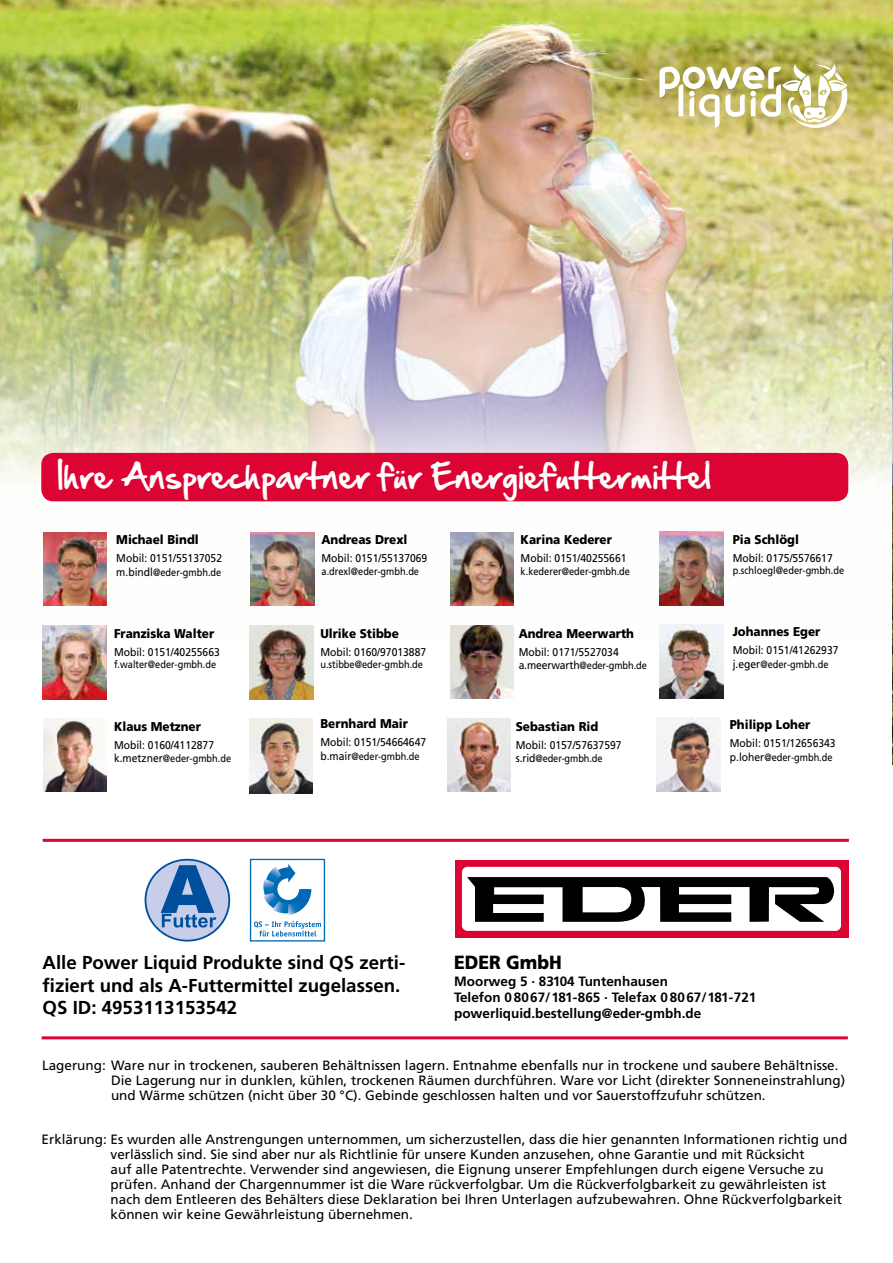
<style>
.page{position:relative;width:893px;height:1263px;background:#fff}
.page>*{position:absolute;margin:0;border:0;box-sizing:border-box;transform-origin:0 0}
.t1{font:30px "Hand Of Sean";color:#fff}
.t2{font:900 19.05px "Frutiger LT Std";color:#000;scale:.92 1}
.t3{font:700 18.75px/22.5px "Frutiger LT Std";color:#000}
.t4{font:13.5px/15px "Frutiger LT Std";color:#000}
.t5{font:700 13.5px/16.2px "Frutiger LT Std";color:#000}
.t6{font:900 12.75px "Frutiger LT Std";color:#000;scale:.92 1}
.t7{font:11.25px "Frutiger LT Std";color:#000;scale:.92 1}
.t8{font:10.5px "Frutiger LT Std";color:#000;scale:.88 1}
.s1{font-size:11.25px}
</style>
<div class="page">
<img style="left:0;top:0;width:892px;height:641px">
<div style="left:41px;top:453px;width:807px;height:48px;background:#dc0432;border-radius:12px"></div>
<svg style="left:892px;top:0;width:1px;height:765px"></svg>
<div style="left:250px;top:859px;width:75px;height:82px;border:1px solid #0069b4"></div>
<svg style="left:254px;top:864px;width:67px;height:72px"></svg>
<svg style="left:145px;top:859px;width:85px;height:82px"></svg>
<div style="left:146px;top:860px;width:82px;height:80px;background:#c8ceea;border-radius:50%"></div>
<svg style="left:161px;top:865px;width:55px;height:62px"></svg>
<div style="left:455px;top:860px;width:393px;height:77px;background:#dc0432"></div>
<div style="left:462px;top:867px;width:379px;height:64px;background:#fff;border-radius:5px"></div>
<svg style="left:467px;top:877px;width:367px;height:45px"></svg>
<hr style="left:42px;top:1036px;width:806px;height:3px;background:#dc0432">
<img style="left:250px;top:532px;width:64px;height:74px">
<img style="left:450px;top:532px;width:64px;height:74px">
<img style="left:43px;top:626px;width:64px;height:73px">
<img style="left:659px;top:532px;width:64px;height:73px">
<img style="left:43px;top:532px;width:64px;height:74px">
<img style="left:250px;top:626px;width:63px;height:73px">
<img style="left:450px;top:626px;width:63px;height:72px">
<img style="left:447px;top:719px;width:63px;height:72px">
<img style="left:249px;top:719px;width:64px;height:74px">
<hr style="left:43px;top:839px;width:806px;height:3px;background:#dc0432">
<svg style="left:659px;top:64px;width:188px;height:67px"></svg>
<img style="left:659px;top:624px;width:64px;height:74px">
<img style="left:656px;top:717px;width:64px;height:74px">
<img style="left:43px;top:719px;width:63px;height:72px">
<h1 class="t1" style="left:58px;top:449px;width:655px">Ihre Ansprechpartner für Energiefuttermittel</h1>
<p class="t6" style="left:116px;top:532px;width:91px">Michael Bindl</p>
<p class="t7" style="left:116px;top:552px;width:117px">Mobil: 0151/55137052</p>
<p class="t8" style="left:116px;top:566px;width:121px"><span class="s1">m.bindl</span>@eder-gmbh.de</p>
<p class="t6" style="left:114px;top:626px;width:110px">Franziska Walter</p>
<p class="t7" style="left:114px;top:645px;width:117px">Mobil: 0151/40255663</p>
<p class="t8" style="left:114px;top:659px;width:118px">f.walter@eder-gmbh.de</p>
<p class="t6" style="left:114px;top:719px;width:96px">Klaus Metzner</p>
<p class="t7" style="left:114px;top:738px;width:110px">Mobil: 0160/4112877</p>
<p class="t8" style="left:114px;top:752px;width:135px"><span class="s1">k.metzner</span>@eder-gmbh.de</p>
<p class="t6" style="left:321px;top:532px;width:95px">Andreas Drexl</p>
<p class="t7" style="left:321px;top:552px;width:117px">Mobil: 0151/55137069</p>
<p class="t8" style="left:321px;top:565px;width:112px">a.drexl@eder-gmbh.de</p>
<p class="t6" style="left:320px;top:626px;width:87px">Ulrike Stibbe</p>
<p class="t7" style="left:320px;top:645px;width:117px">Mobil: 0160/97013887</p>
<p class="t8" style="left:320px;top:658px;width:118px">u.stibbe@eder-gmbh.de</p>
<p class="t6" style="left:320px;top:716px;width:97px">Bernhard Mair</p>
<p class="t7" style="left:320px;top:735px;width:117px">Mobil: 0151/54664647</p>
<p class="t8" style="left:320px;top:750px;width:114px"><span class="s1">b.mair</span>@eder-gmbh.de</p>
<p class="t6" style="left:521px;top:532px;width:101px">Karina Kederer</p>
<p class="t7" style="left:521px;top:552px;width:117px">Mobil: 0151/40255661</p>
<p class="t8" style="left:521px;top:565px;width:126px">k.kederer@eder-gmbh.de</p>
<p class="t6" style="left:519px;top:626px;width:127px">Andrea Meerwarth</p>
<p class="t7" style="left:519px;top:645px;width:110px">Mobil: 0171/5527034</p>
<p class="t8" style="left:519px;top:659px;width:147px"><span class="s1">a.meerwarth</span>@eder-gmbh.de</p>
<p class="t6" style="left:516px;top:719px;width:91px">Sebastian Rid</p>
<p class="t7" style="left:516px;top:738px;width:117px">Mobil: 0157/57637597</p>
<p class="t8" style="left:516px;top:752px;width:100px"><span class="s1">s.rid</span>@eder-gmbh.de</p>
<p class="t6" style="left:733px;top:532px;width:73px">Pia Schlögl</p>
<p class="t7" style="left:733px;top:551px;width:110px">Mobil: 0175/5576617</p>
<p class="t8" style="left:733px;top:565px;width:128px">p.schloegl@eder-gmbh.de</p>
<p class="t6" style="left:733px;top:624px;width:97px">Johannes Eger</p>
<p class="t7" style="left:733px;top:643px;width:117px">Mobil: 0151/41262937</p>
<p class="t8" style="left:733px;top:658px;width:111px"><span class="s1">j.eger</span>@eder-gmbh.de</p>
<p class="t6" style="left:730px;top:717px;width:89px">Philipp Loher</p>
<p class="t7" style="left:730px;top:737px;width:117px">Mobil: 0151/12656343</p>
<p class="t8" style="left:730px;top:751px;width:118px"><span class="s1">p.loher</span>@eder-gmbh.de</p>
<h3 class="t3" style="left:43px;top:951px;width:364px">Alle Power Liquid Produkte sind QS zerti&shy;fiziert und als A-Futtermittel zugelassen.<br>QS ID: 4953113153542</h3>
<h2 class="t2" style="left:454px;top:951px;width:119px">EDER GmbH</h2>
<p class="t5" style="left:454px;top:973px;width:304px">Moorweg 5 . 83104 Tuntenhausen<br>Telefon 0 8067/181-865 . Telefax 0 8067/181-721 powerliquid.bestellung@eder-gmbh.de</p>
<p class="t4" style="left:111px;top:1057px;width:736px;text-indent:-69px">Lagerung: Ware nur in trockenen, sauberen Behältnissen lagern. Entnahme ebenfalls nur in trockene und saubere Behältnisse.<br>Die Lagerung nur in dunklen, kühlen, trockenen Räumen durchführen. Ware vor Licht (direkter Sonneneinstrahlung) und Wärme schützen (nicht über 30 °C). Gebinde geschlossen halten und vor Sauerstoffzufuhr schützen.</p>
<p class="t4" style="left:111px;top:1132px;width:738px;text-indent:-69px">Erklärung: Es wurden alle Anstrengungen unternommen, um sicherzustellen, dass die hier genannten Informationen richtig und verlässlich sind. Sie sind aber nur als Richtlinie für unsere Kunden anzusehen, ohne Garantie und mit Rücksicht<br>auf alle Patentrechte. Verwender sind angewiesen, die Eignung unserer Empfehlungen durch eigene Versuche zu prüfen. Anhand der Chargennummer ist die Ware rückverfolgbar. Um die Rückverfolgbarkeit zu gewährleisten ist nach dem Entleeren des Behälters diese Deklaration bei Ihren Unterlagen aufzubewahren. Ohne Rückverfolgbarkeit können wir keine Gewährleistung übernehmen.</p>
</div>
